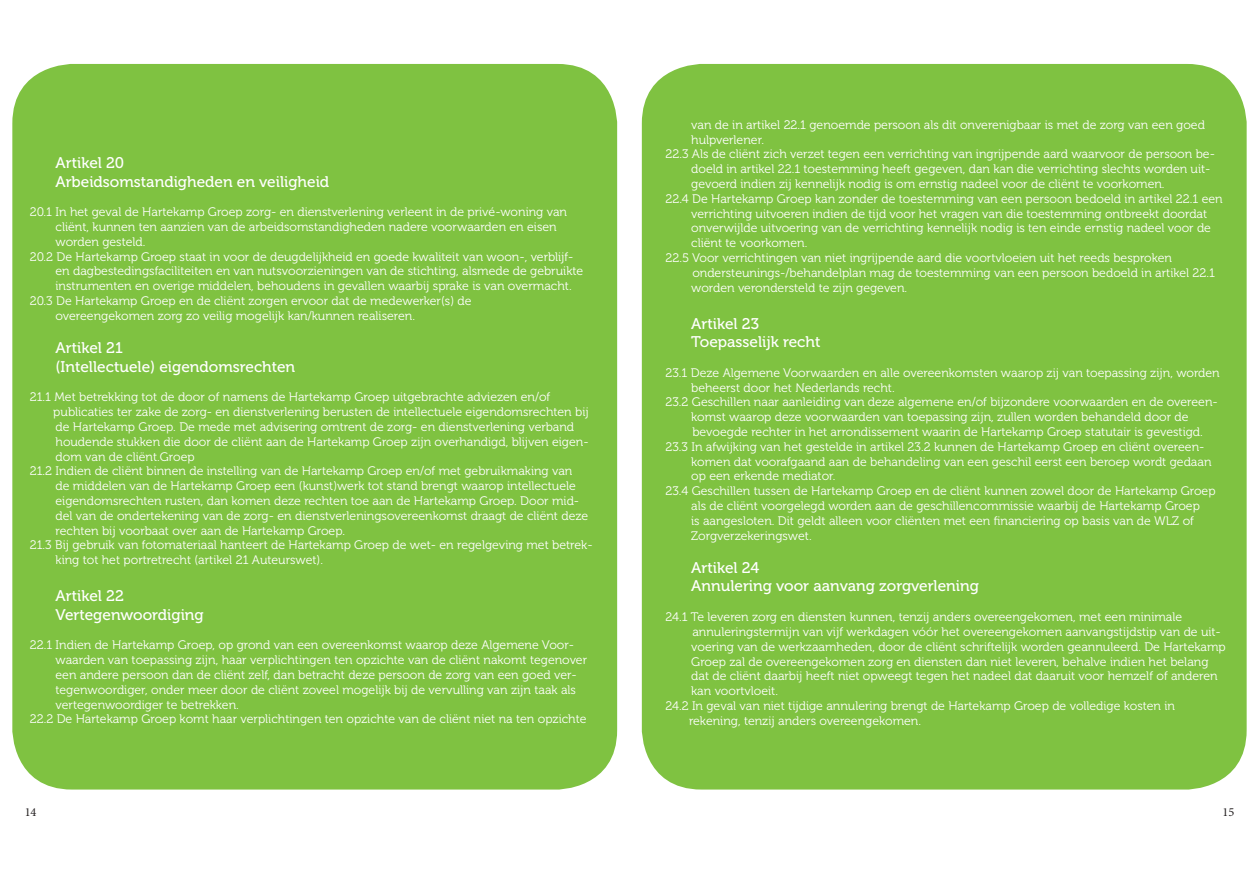
<style>
.page{position:relative;width:1259px;height:893px;background:#fff}
.page>*{position:absolute;margin:0;border:0;box-sizing:border-box;transform-origin:0 0}
.t1{font:15.45px "Museo 500";color:#fff}
.t2{font:12.3px/14.9px "Museo 300";color:#fff}
.t3{font:12.3px "Minion Pro";color:#231f20}
</style>
<div class="page">
<div style="left:12px;top:64px;width:605px;height:725px;background:#7fc241;border-radius:60px"></div>
<div style="left:642px;top:64px;width:604px;height:725px;background:#7fc241;border-radius:60px"></div>
<p class="t1" style="left:56px;top:154px;width:70px">Artikel 20</p>
<p class="t1" style="left:56px;top:173px;width:275px">Arbeidsomstandigheden en veiligheid</p>
<p class="t2" style="left:56px;top:205px;width:513px;text-indent:-26px">20.1 In het geval de Hartekamp Groep zorg- en dienstverlening verleent in de privé-woning van cliënt, kunnen ten aanzien van de arbeidsomstandigheden nadere voorwaarden en eisen worden gesteld.</p>
<p class="t2" style="left:56px;top:249px;width:529px;text-indent:-26px">20.2 De Hartekamp Groep staat in voor de deugdelijkheid en goede kwaliteit van woon-, verblijf&shy;en dagbestedingsfaciliteiten en van nutsvoorzieningen van de stichting, alsmede de gebruikte instrumenten en overige middelen, behoudens in gevallen waarbij sprake is van overmacht.</p>
<p class="t2" style="left:30px;top:294px;width:443px">20.3 De Hartekamp Groep en de cliënt zorgen ervoor dat de medewerker(s) de</p>
<p class="t2" style="left:56px;top:308px;width:361px">overeengekomen zorg zo veilig mogelijk kan/kunnen realiseren.</p>
<p class="t1" style="left:56px;top:339px;width:69px">Artikel 21</p>
<p class="t1" style="left:56px;top:358px;width:241px">(Intellectuele) eigendomsrechten</p>
<p class="t2" style="left:30px;top:390px;width:522px">21.1 Met betrekking tot de door of namens de Hartekamp Groep uitgebrachte adviezen en/of</p>
<p class="t2" style="left:53px;top:405px;width:537px">publicaties ter zake de zorg- en dienstverlening berusten de intellectuele eigendomsrechten bij de Hartekamp Groep. De mede met advisering omtrent de zorg- en dienstverlening verband houdende stukken die door de cliënt aan de Hartekamp Groep zijn overhandigd, blijven eigen&shy;dom van de cliënt.Groep</p>
<p class="t2" style="left:56px;top:464px;width:534px;text-indent:-26px">21.2 Indien de cliënt binnen de instelling van de Hartekamp Groep en/of met gebruikmaking van de middelen van de Hartekamp Groep een (kunst)werk tot stand brengt waarop intellectuele eigendomsrechten rusten, dan komen deze rechten toe aan de Hartekamp Groep. Door mid&shy;del van de ondertekening van de zorg- en dienstverleningsovereenkomst draagt de cliënt deze rechten bij voorbaat over aan de Hartekamp Groep.</p>
<p class="t2" style="left:56px;top:538px;width:539px;text-indent:-26px">21.3 Bij gebruik van fotomateriaal hanteert de Hartekamp Groep de wet- en regelgeving met betrek&shy;king tot het portretrecht (artikel 21 Auteurswet).</p>
<p class="t1" style="left:56px;top:587px;width:70px">Artikel 22</p>
<p class="t1" style="left:56px;top:606px;width:150px">Vertegenwoordiging</p>
<p class="t2" style="left:56px;top:638px;width:533px;text-indent:-26px">22.1 Indien de Hartekamp Groep, op grond van een overeenkomst waarop deze Algemene Voor&shy;waarden van toepassing zijn, haar verplichtingen ten opzichte van de cliënt nakomt tegenover een andere persoon dan de cliënt zelf, dan betracht deze persoon de zorg van een goed ver&shy;tegenwoordiger, onder meer door de cliënt zoveel mogelijk bij de vervulling van zijn taak als vertegenwoordiger te betrekken.</p>
<p class="t2" style="left:30px;top:712px;width:558px">22.2 De Hartekamp Groep komt haar verplichtingen ten opzichte van de cliënt niet na ten opzichte</p>
<p class="t2" style="left:691px;top:117px;width:515px">van de in artikel 22.1 genoemde persoon als dit onverenigbaar is met de zorg van een goed hulpverlener.</p>
<p class="t2" style="left:691px;top:147px;width:525px;text-indent:-26px">22.3 Als de cliënt zich verzet tegen een verrichting van ingrijpende aard waarvoor de persoon be&shy;doeld in artikel 22.1 toestemming heeft gegeven, dan kan die verrichting slechts worden uit&shy;gevoerd indien zij kennelijk nodig is om ernstig nadeel voor de cliënt te voorkomen.</p>
<p class="t2" style="left:691px;top:191px;width:533px;text-indent:-26px">22.4 De Hartekamp Groep kan zonder de toestemming van een persoon bedoeld in artikel 22.1 een verrichting uitvoeren indien de tijd voor het vragen van die toestemming ontbreekt doordat onverwijlde uitvoering van de verrichting kennelijk nodig is ten einde ernstig nadeel voor de cliënt te voorkomen.</p>
<p class="t2" style="left:665px;top:251px;width:508px">22.5 Voor verrichtingen van niet ingrijpende aard die voortvloeien uit het reeds besproken</p>
<p class="t2" style="left:691px;top:265px;width:525px">ondersteunings-/behandelplan mag de toestemming van een persoon bedoeld in artikel 22.1 worden verondersteld te zijn gegeven.</p>
<p class="t1" style="left:691px;top:315px;width:69px">Artikel 23</p>
<p class="t1" style="left:691px;top:333px;width:131px">Toepasselijk recht</p>
<p class="t2" style="left:691px;top:365px;width:530px;text-indent:-26px">23.1 Deze Algemene Voorwaarden en alle overeenkomsten waarop zij van toepassing zijn, worden beheerst door het Nederlands recht.</p>
<p class="t2" style="left:665px;top:395px;width:554px;text-align:center">23.2 Geschillen naar aanleiding van deze algemene en/of bijzondere voorwaarden en de overeen&shy;komst waarop deze voorwaarden van toepassing zijn, zullen worden behandeld door de</p>
<p class="t2" style="left:692px;top:425px;width:512px">bevoegde rechter in het arrondissement waarin de Hartekamp Groep statutair is gevestigd.</p>
<p class="t2" style="left:691px;top:439px;width:522px;text-indent:-26px">23.3 In afwijking van het gestelde in artikel 23.2 kunnen de Hartekamp Groep en cliënt overeen&shy;komen dat voorafgaand aan de behandeling van een geschil eerst een beroep wordt gedaan op een erkende mediator.</p>
<p class="t2" style="left:691px;top:484px;width:526px;text-indent:-26px">23.4 Geschillen tussen de Hartekamp Groep en de cliënt kunnen zowel door de Hartekamp Groep als de cliënt voorgelegd worden aan de geschillencommissie waarbij de Hartekamp Groep<br>is aangesloten. Dit geldt alleen voor cliënten met een financiering op basis van de WLZ of Zorgverzekeringswet.</p>
<p class="t1" style="left:691px;top:559px;width:70px">Artikel 24</p>
<p class="t1" style="left:691px;top:578px;width:289px">Annulering voor aanvang zorgverlening</p>
<p class="t2" style="left:665px;top:610px;width:518px">24.1 Te leveren zorg en diensten kunnen, tenzij anders overeengekomen, met een minimale</p>
<p class="t2" style="left:691px;top:624px;width:536px">annuleringstermijn van vijf werkdagen vóór het overeengekomen aanvangstijdstip van de uit&shy;voering van de werkzaamheden, door de cliënt schriftelijk worden geannuleerd. De Hartekamp Groep zal de overeengekomen zorg en diensten dan niet leveren, behalve indien het belang dat de cliënt daarbij heeft niet opweegt tegen het nadeel dat daaruit voor hemzelf of anderen kan voortvloeit.</p>
<p class="t2" style="left:665px;top:698px;width:511px">24.2 In geval van niet tijdige annulering brengt de Hartekamp Groep de volledige kosten in</p>
<p class="t2" style="left:689px;top:713px;width:234px">rekening, tenzij anders overeengekomen.</p>
<p class="t3" style="left:25px;top:804px;width:13px">14</p>
<p class="t3" style="left:1222px;top:804px;width:13px">15</p>
</div>
